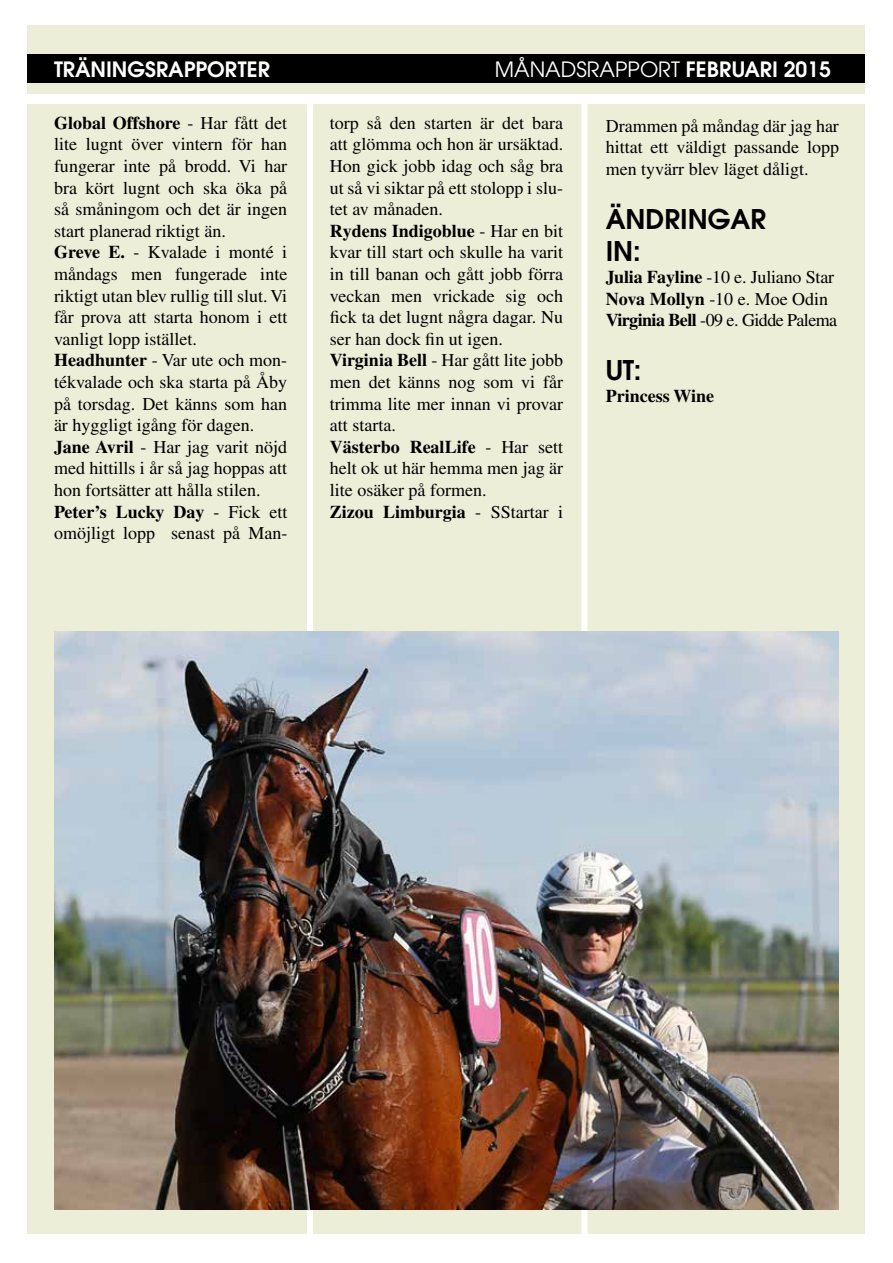
<style>
.page{position:relative;width:893px;height:1263px;background:#fff}
.page>*{position:absolute;margin:0;border:0;box-sizing:border-box;transform-origin:0 0}
.t1{font:600 27px/32.4px "Avant Garde";color:#000}
.t2{font:21px "Avant Garde";color:#fff}
.t3{font:600 21px "Avant Garde";color:#fff}
.t4{font:18px/21.6px "Times";color:#000}
.t5{font:700 18px "Times";color:#000}
.s1{font-weight:600}
.s2{font-weight:700}
</style>
<div class="page">
<div style="left:28px;top:26px;width:837px;height:68px;background:#eceed8"></div>
<div style="left:28px;top:104px;width:837px;height:1129px;background:#eceed8"></div>
<div style="left:28px;top:54px;width:837px;height:28px;background:#000"></div>
<div style="left:307px;top:104px;width:6px;height:1159px;background:#fff"></div>
<div style="left:581px;top:97px;width:6px;height:1158px;background:#fff"></div>
<img style="left:54px;top:631px;width:785px;height:579px">
<p class="t3" style="left:54px;top:56px;width:217px">TRÄNINGSRAPPORTER</p>
<p class="t2" style="left:495px;top:57px;width:338px">MÅNADSRAPPORT <span class="s1">FEBRUARI 2015</span></p>
<p class="t4" style="left:54px;top:112px;width:235px"><span class="s2">Global Offshore</span> - Har fått det lite lugnt över vintern för han fungerar inte på brodd. Vi har bra kört lugnt och ska öka på så småningom och det är ingen start planerad riktigt än.<br><span class="s2">Greve E.</span> - Kvalade i monté i måndags men fungerade inte riktigt utan blev rullig till slut. Vi får prova att starta honom i ett vanligt lopp istället.<br><span class="s2">Headhunter</span> - Var ute och mon&shy;tékvalade och ska starta på Åby på torsdag. Det känns som han är hyggligt igång för dagen.<br><span class="s2">Jane Avril</span> - Har jag varit nöjd med hittills i år så jag hoppas att hon fortsätter att hålla stilen.<br><span class="s2">Peter’s Lucky Day</span> - Fick ett omöjligt lopp senast på Man-</p>
<p class="t4" style="left:330px;top:112px;width:235px">torp så den starten är det bara att glömma och hon är ursäktad.<br>Hon gick jobb idag och såg bra ut så vi siktar på ett stolopp i slu&shy;tet av månaden.<br><span class="s2">Rydens Indigoblue</span> - Har en bit kvar till start och skulle ha varit in till banan och gått jobb förra veckan men vrickade sig och fick ta det lugnt några dagar. Nu ser han dock fin ut igen.<br><span class="s2">Virginia Bell</span> - Har gått lite jobb men det känns nog som vi får trimma lite mer innan vi provar att starta.<br><span class="s2">Västerbo RealLife</span> - Har sett helt ok ut här hemma men jag är lite osäker på formen.<br><span class="s2">Zizou Limburgia</span> - SStartar i</p>
<p class="t4" style="left:606px;top:115px;width:235px;text-align:justify">Drammen på måndag där jag har hittat ett väldigt passande lopp men tyvärr blev läget dåligt.</p>
<h1 class="t1" style="left:606px;top:202px;width:162px">ÄNDRINGAR<br>IN:</h1>
<p class="t4" style="left:606px;top:266px;width:233px"><span class="s2">Julia Fayline</span> -10 e. Juliano Star<br><span class="s2">Nova Mollyn</span> -10 e. Moe Odin<br><span class="s2">Virginia Bell</span> -09 e. Gidde Palema</p>
<h1 class="t1" style="left:606px;top:354px;width:37px">UT:</h1>
<p class="t5" style="left:606px;top:385px;width:110px">Princess Wine</p>
</div>
